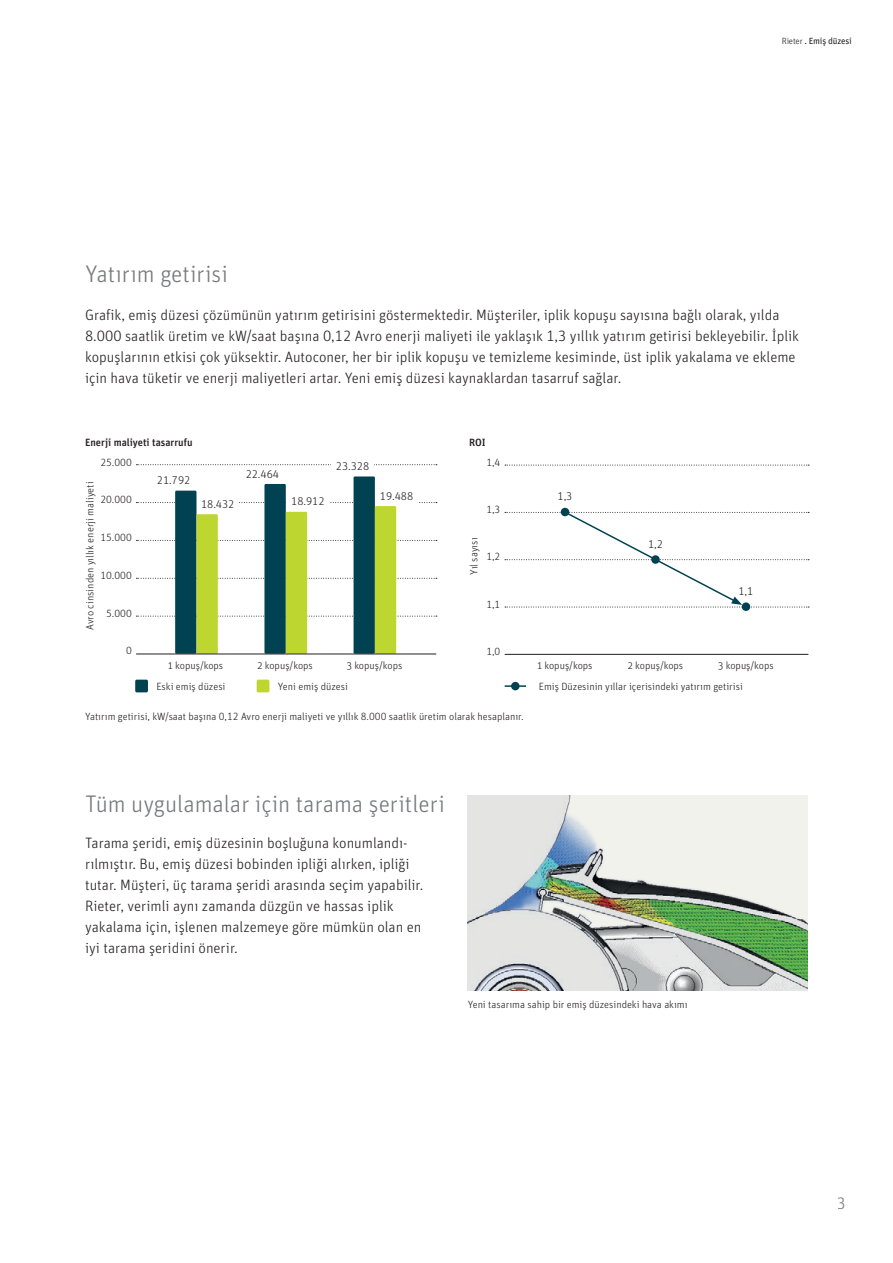
<style>
.page{position:relative;width:893px;height:1263px;background:#fff}
.page>*{position:absolute;margin:0;border:0;box-sizing:border-box;transform-origin:0 0}
.t1{font:300 24px "Unit Pro";color:#76787b}
.t2{font:300 16.5px "Unit Pro";color:#76787b}
.t3{font:300 15px/21px "Unit Pro";color:#231f20}
.t4{font:300 11.25px "Unit Pro";letter-spacing:-.005em;color:#231f20}
.t5{font:300 10.5px "Unit Pro";color:#231f20}
.t6{font:500 10.5px "Unit Pro";color:#231f20}
.t7{font:9px "Unit Pro";letter-spacing:-.02em;color:#231f20}
.s1{font-weight:300}
</style>
<div class="page">
<svg style="left:136px;top:540px;width:301px;height:1px"></svg>
<svg style="left:136px;top:578px;width:301px;height:1px"></svg>
<svg style="left:136px;top:616px;width:301px;height:1px"></svg>
<svg style="left:136px;top:502px;width:301px;height:1px"></svg>
<svg style="left:136px;top:464px;width:301px;height:1px"></svg>
<svg style="left:505px;top:465px;width:304px;height:1px"></svg>
<hr style="left:505px;top:654px;width:303px;height:1px;background:#231f20">
<div style="left:196px;top:500px;width:43px;height:15px;background:#fff"></div>
<div style="left:175px;top:491px;width:21px;height:163px;background:#004251"></div>
<div style="left:196px;top:514px;width:22px;height:140px;background:#bed630"></div>
<div style="left:287px;top:496px;width:42px;height:16px;background:#fff"></div>
<div style="left:264px;top:484px;width:22px;height:170px;background:#004251"></div>
<div style="left:286px;top:512px;width:21px;height:142px;background:#bed630"></div>
<div style="left:331px;top:461px;width:43px;height:15px;background:#fff"></div>
<div style="left:375px;top:491px;width:43px;height:15px;background:#fff"></div>
<div style="left:354px;top:476px;width:21px;height:178px;background:#004251"></div>
<div style="left:375px;top:506px;width:21px;height:148px;background:#bed630"></div>
<svg style="left:505px;top:511px;width:304px;height:97px"></svg>
<hr style="left:505px;top:685px;width:21px;height:2px;background:#004251">
<img style="left:468px;top:795px;width:340px;height:195px">
<div style="left:135px;top:680px;width:13px;height:12px;background:#004251;border-radius:2px"></div>
<div style="left:511px;top:682px;width:9px;height:8px;background:#004251;border-radius:50%"></div>
<div style="left:257px;top:680px;width:12px;height:12px;background:#bed630;border-radius:2px"></div>
<div style="left:561px;top:508px;width:8px;height:8px;background:#004251;border-radius:50%"></div>
<div style="left:651px;top:555px;width:9px;height:9px;background:#004251;border-radius:50%"></div>
<div style="left:742px;top:602px;width:8px;height:9px;background:#004251;border-radius:50%"></div>
<hr style="left:136px;top:654px;width:300px;height:1px;background:#231f20">
<h1 class="t1" style="left:85px;top:257px;width:144px">Yatırım getirisi</h1>
<p class="t7" style="left:782px;top:34px;width:71px"><span class="s1">Rieter</span> . Emiş düzesi</p>
<p class="t3" style="left:85px;top:304px;width:715px">Grafik, emiş düzesi çözümünün yatırım getirisini göstermektedir. Müşteriler, iplik kopuşu sayısına bağlı olarak, yılda 8.000 saatlik üretim ve kW/saat başına 0,12 Avro enerji maliyeti ile yaklaşık 1,3 yıllık yatırım getirisi bekleyebilir. İplik kopuşlarının etkisi çok yüksektir. Autoconer, her bir iplik kopuşu ve temizleme kesiminde, üst iplik yakalama ve ekleme için hava tüketir ve enerji maliyetleri artar. Yeni emiş düzesi kaynaklardan tasarruf sağlar.</p>
<p class="t6" style="left:85px;top:434px;width:109px">Enerji maliyeti tasarrufu</p>
<p class="t6" style="left:469px;top:434px;width:18px">ROI</p>
<p class="t5" style="left:100px;top:455px;width:33px">25.000</p>
<p class="t5" style="left:100px;top:493px;width:33px">20.000</p>
<p class="t5" style="left:100px;top:530px;width:33px">15.000</p>
<p class="t5" style="left:100px;top:568px;width:33px">10.000</p>
<p class="t5" style="left:106px;top:606px;width:27px">5.000</p>
<p class="t5" style="left:126px;top:643px;width:7px">0</p>
<p class="t5" style="left:83px;top:630px;width:150px;rotate:-90deg">Avro cinsinden yıllık enerji maliyeti</p>
<p class="t4" style="left:157px;top:473px;width:35px">21.792</p>
<p class="t4" style="left:201px;top:497px;width:35px">18.432</p>
<p class="t4" style="left:246px;top:466px;width:35px">22.464</p>
<p class="t4" style="left:291px;top:494px;width:35px">18.912</p>
<p class="t4" style="left:336px;top:458px;width:35px">23.328</p>
<p class="t5" style="left:486px;top:455px;width:16px">1,4</p>
<p class="t5" style="left:486px;top:502px;width:16px">1,3</p>
<p class="t5" style="left:486px;top:549px;width:16px">1,2</p>
<p class="t5" style="left:486px;top:597px;width:16px">1,1</p>
<p class="t5" style="left:486px;top:644px;width:16px">1,0</p>
<p class="t4" style="left:380px;top:488px;width:35px">19.488</p>
<p class="t4" style="left:557px;top:488px;width:16px">1,3</p>
<p class="t5" style="left:467px;top:575px;width:39px;rotate:-90deg">Yıl sayısı</p>
<p class="t4" style="left:648px;top:537px;width:16px">1,2</p>
<p class="t4" style="left:738px;top:584px;width:16px">1,1</p>
<p class="t5" style="left:168px;top:658px;width:57px">1 kopuş/kops</p>
<p class="t5" style="left:257px;top:658px;width:57px">2 kopuş/kops</p>
<p class="t5" style="left:347px;top:658px;width:57px">3 kopuş/kops</p>
<p class="t5" style="left:537px;top:658px;width:57px">1 kopuş/kops</p>
<p class="t5" style="left:628px;top:658px;width:57px">2 kopuş/kops</p>
<p class="t5" style="left:718px;top:658px;width:57px">3 kopuş/kops</p>
<p class="t5" style="left:156px;top:679px;width:70px">Eski emiş düzesi</p>
<p class="t5" style="left:278px;top:679px;width:71px">Yeni emiş düzesi</p>
<p class="t5" style="left:539px;top:679px;width:206px">Emiş Düzesinin yıllar içerisindeki yatırım getirisi</p>
<p class="t5" style="left:85px;top:709px;width:440px">Yatırım getirisi, kW/saat başına 0,12 Avro enerji maliyeti ve yıllık 8.000 saatlik üretim olarak hesaplanır.</p>
<h1 class="t1" style="left:85px;top:787px;width:361px">Tüm uygulamalar için tarama şeritleri</h1>
<p class="t3" style="left:85px;top:831px;width:340px">Tarama şeridi, emiş düzesinin boşluğuna konumlandı&shy;rılmıştır. Bu, emiş düzesi bobinden ipliği alırken, ipliği tutar. Müşteri, üç tarama şeridi arasında seçim yapabilir.<br>Rieter, verimli aynı zamanda düzgün ve hassas iplik yakalama için, işlenen malzemeye göre mümkün olan en iyi tarama şeridini önerir.</p>
<p class="t5" style="left:468px;top:997px;width:221px">Yeni tasarıma sahip bir emiş düzesindeki hava akımı</p>
<p class="t2" style="left:838px;top:1191px;width:10px">3</p>
</div>
